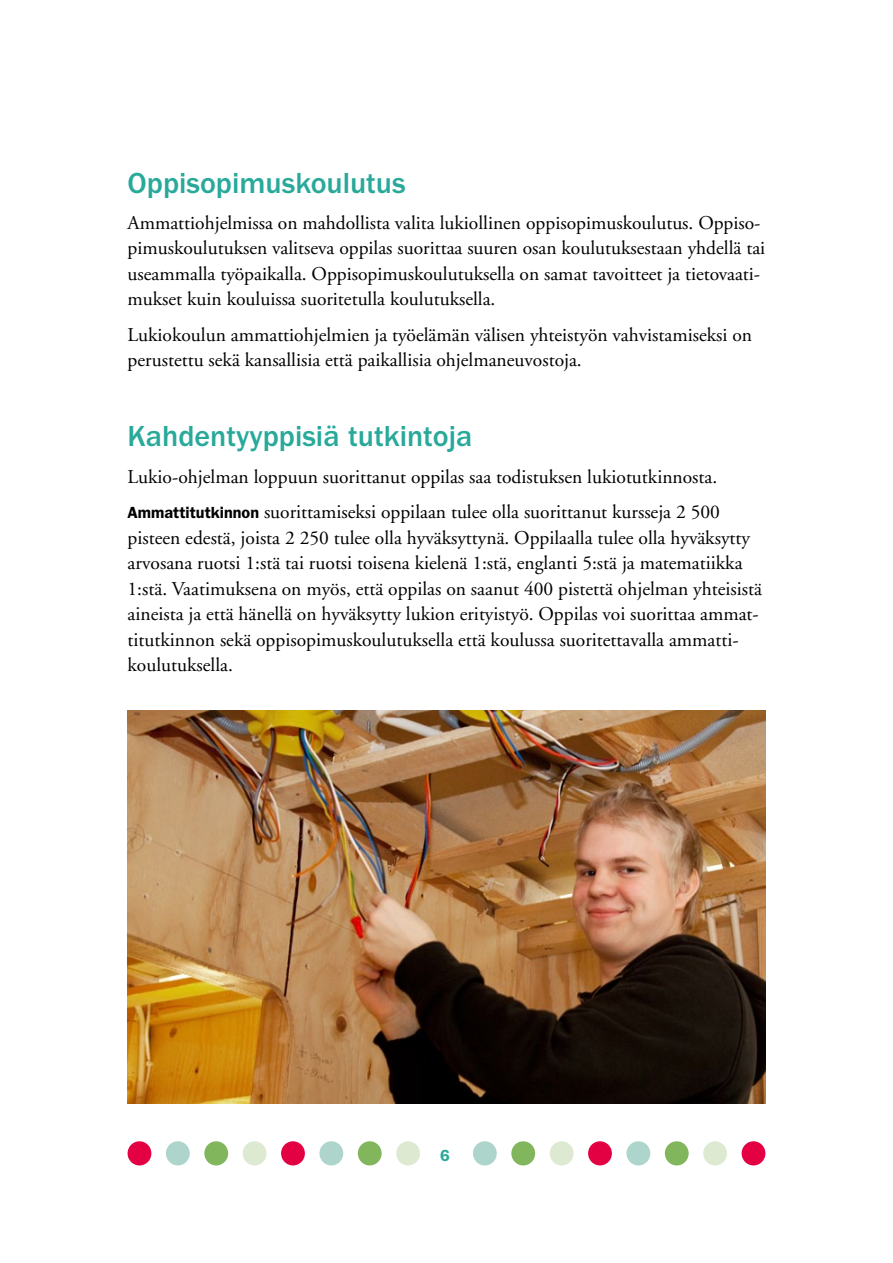
<style>
.page{position:relative;width:893px;height:1263px;background:#fff}
.page>*{position:absolute;margin:0;border:0;box-sizing:border-box;transform-origin:0 0}
.t1{font:500 30px "Franklin Gothic LT";color:#28a99a}
.t2{font:19.5px/25.5px "Adobe Garamond LT";color:#000}
.t3{font:19.5px/25.5px "Adobe Garamond Pro";color:#000}
.t4{font:600 16.2px "Franklin Gothic LT";color:#28a99a}
.s1{font-family:"Franklin Gothic LT";font-weight:600;font-size:16.2px}
</style>
<div class="page">
<div style="left:703px;top:1141px;width:24px;height:24px;background:#ddead1;border-radius:50%"></div>
<div style="left:742px;top:1141px;width:23px;height:24px;background:#e30043;border-radius:50%"></div>
<div style="left:665px;top:1141px;width:24px;height:24px;background:#81b65d;border-radius:50%"></div>
<div style="left:626px;top:1141px;width:24px;height:24px;background:#add5cc;border-radius:50%"></div>
<div style="left:358px;top:1141px;width:24px;height:24px;background:#81b65d;border-radius:50%"></div>
<div style="left:511px;top:1141px;width:24px;height:24px;background:#81b65d;border-radius:50%"></div>
<div style="left:204px;top:1141px;width:24px;height:24px;background:#81b65d;border-radius:50%"></div>
<div style="left:588px;top:1141px;width:24px;height:24px;background:#e30043;border-radius:50%"></div>
<div style="left:319px;top:1141px;width:24px;height:24px;background:#add5cc;border-radius:50%"></div>
<div style="left:166px;top:1141px;width:24px;height:24px;background:#add5cc;border-radius:50%"></div>
<div style="left:550px;top:1141px;width:23px;height:24px;background:#ddead1;border-radius:50%"></div>
<div style="left:281px;top:1141px;width:24px;height:24px;background:#e30043;border-radius:50%"></div>
<div style="left:128px;top:1141px;width:23px;height:24px;background:#e30043;border-radius:50%"></div>
<div style="left:473px;top:1141px;width:24px;height:24px;background:#add5cc;border-radius:50%"></div>
<div style="left:396px;top:1141px;width:24px;height:24px;background:#ddead1;border-radius:50%"></div>
<div style="left:243px;top:1141px;width:23px;height:24px;background:#ddead1;border-radius:50%"></div>
<img style="left:128px;top:711px;width:637px;height:392px">
<h1 class="t1" style="left:128px;top:166px;width:280px">Oppisopimuskoulutus</h1>
<p class="t3" style="left:128px;top:210px;width:639px">Ammattiohjelmissa on mahdollista valita lukiollinen oppisopimuskoulutus. Oppiso&shy;pimuskoulutuksen valitseva oppilas suorittaa suuren osan koulutuksestaan yhdellä tai useammalla työpaikalla. Oppisopimuskoulutuksella on samat tavoitteet ja tietovaati&shy;mukset kuin kouluissa suoritetulla koulutuksella.</p>
<p class="t3" style="left:128px;top:323px;width:626px">Lukiokoulun ammattiohjelmien ja työelämän välisen yhteistyön vahvistamiseksi on perustettu sekä kansallisia että paikallisia ohjelmaneuvostoja.</p>
<h1 class="t1" style="left:128px;top:420px;width:346px">Kahdentyyppisiä tutkintoja</h1>
<p class="t2" style="left:128px;top:458px;width:594px;line-height:35.7px">Lukio-ohjelman loppuun suorittanut oppilas saa todistuksen lukiotutkinnosta.<br><span class="s1">Ammattitutkinnon</span> suorittamiseksi oppilaan tulee olla suorittanut kursseja 2 500</p>
<p class="t2" style="left:128px;top:525px;width:636px">pisteen edestä, joista 2 250 tulee olla hyväksyttynä. Oppilaalla tulee olla hyväksytty arvosana ruotsi 1:stä tai ruotsi toisena kielenä 1:stä, englanti 5:stä ja matematiikka 1:stä. Vaatimuksena on myös, että oppilas on saanut 400 pistettä ohjelman yhteisistä aineista ja että hänellä on hyväksytty lukion erityistyö. Oppilas voi suorittaa ammat&shy;titutkinnon sekä oppisopimuskoulutuksella että koulussa suoritettavalla ammatti&shy;koulutuksella.</p>
<p class="t4" style="left:440px;top:1146px;width:11px">6</p>
</div>
